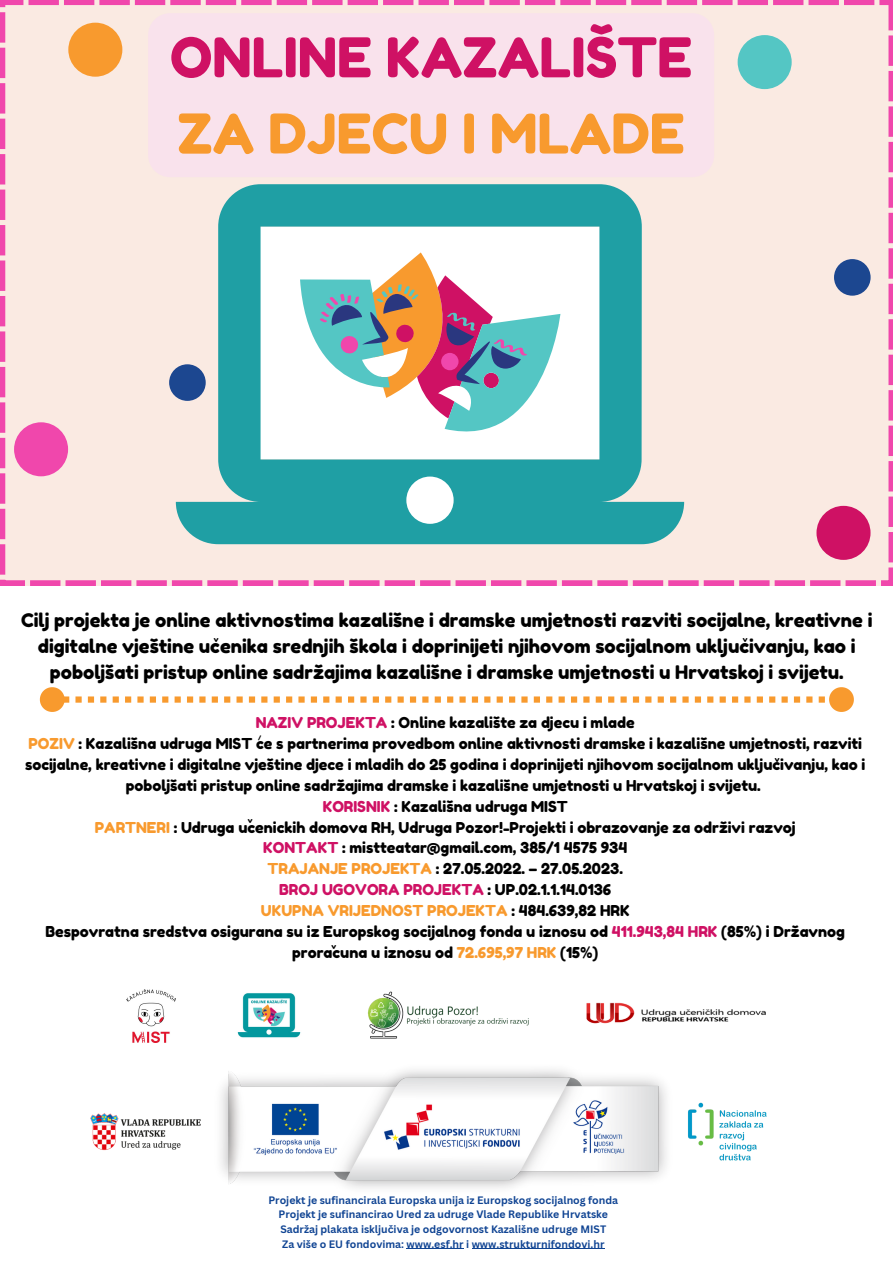
<style>
.page{position:relative;width:893px;height:1263px;background:#fff}
.page>*{position:absolute;margin:0;border:0;box-sizing:border-box;transform-origin:0 0}
.t1{font:54.6px "Fredoka One";color:#cf1164}
.t2{font:54.6px "Fredoka One";color:#f89a2e}
.t3{font:18.75px/25.9px "Fredoka One";color:#000;text-align:center}
.t4{font:15px/20.9px "Fredoka One";color:#000;text-align:center}
.t5{font:700 10.5px/14.6px "Canva Sans";color:#104493;text-align:center}
.t6{font:7.5px "Fredoka One";color:#000}
.t7{font:6px "Fredoka One";color:#000}
.s1{color:#cf1164}
.s2{color:#f89a2e}
</style>
<div class="page">
<div style="left:0;top:0;width:893px;height:585px;background:#faeae2"></div>
<svg style="left:176px;top:184px;width:508px;height:360px;fill:#1f9fa4"></svg>
<svg style="left:300px;top:252px;width:260px;height:179px"></svg>
<svg style="left:39px;top:687px;width:815px;height:25px"></svg>
<div style="left:14px;top:422px;width:54px;height:54px;background:#f047ac;border-radius:50%"></div>
<div style="left:834px;top:259px;width:36px;height:37px;background:#1c4790;border-radius:50%"></div>
<div style="left:68px;top:23px;width:54px;height:54px;background:#f89a2e;border-radius:50%"></div>
<div style="left:816px;top:506px;width:54px;height:54px;background:#cf1164;border-radius:50%"></div>
<div style="left:737px;top:35px;width:54px;height:54px;background:#54c6c4;border-radius:50%"></div>
<div style="left:169px;top:364px;width:37px;height:37px;background:#1c4790;border-radius:50%"></div>
<img style="left:220px;top:1069px;width:447px;height:180px">
<img style="left:688px;top:1103px;width:78px;height:57px">
<div style="left:406px;top:476px;width:47px;height:48px;background:#fff;border-radius:50%"></div>
<img style="left:126px;top:990px;width:49px;height:53px">
<img style="left:237px;top:993px;width:64px;height:45px">
<img style="left:367px;top:991px;width:162px;height:48px">
<img style="left:586px;top:1002px;width:180px;height:22px">
<img style="left:90px;top:1113px;width:111px;height:38px">
<div style="left:148px;top:13px;width:566px;height:164px;background:#f9e2ec"></div>
<hr style="left:406px;top:1248px;width:58px;height:1px;background:#104493">
<hr style="left:472px;top:1248px;width:132px;height:1px;background:#104493">
<h1 class="t1" style="left:170px;top:24px;width:523px">ONLINE KAZALIŠTE</h1>
<h1 class="t2" style="left:177px;top:100px;width:509px">ZA DJECU I MLADE</h1>
<p class="t3" style="left:21px;top:607px;width:853px">Cilj projekta je online aktivnostima kazališne i dramske umjetnosti razviti socijalne, kreativne i digitalne vještine ucenika srednjih škola i doprinijeti njihovom socijalnom ukljucivanju, kao i poboljšati pristup online sadržajima kazališne i dramske umjetnosti u Hrvatskoj i svijetu.</p>
<p class="t6" style="left:214px;top:635px;width:6px">v</p>
<p class="t6" style="left:743px;top:635px;width:6px">v</p>
<p class="t4" style="left:25px;top:712px;width:842px"><span class="s1">NAZIV PROJEKTA</span> : Online kazalište za djecu i mlade<br><span class="s2">POZIV</span> : Kazališna udruga MIST ce s partnerima provedbom online aktivnosti dramske i kazališne umjetnosti, razviti socijalne, kreativne i digitalne vještine djece i mladih do 25 godina i doprinijeti njihovom socijalnom ukljucivanju, kao i poboljšati pristup online sadržajima dramske i kazališne umjetnosti u Hrvatskoj i svijetu.<br><span class="s1">KORISNIK</span> : Kazališna udruga MIST<br><span class="s2">PARTNERI</span> : Udruga ucenickih domova RH, Udruga Pozor!-Projekti i obrazovanje za održivi razvoj<br><span class="s1">KONTAKT</span> : mistteatar@gmail.com, 385/1 4575 934<br><span class="s2">TRAJANJE PROJEKTA</span> : 27.05.2022. – 27.05.2023.<br><span class="s1">BROJ UGOVORA PROJEKTA</span> : UP.02.1.1.14.0136<br><span class="s2">UKUPNA VRIJEDNOST PROJEKTA</span> : 484.639,82 HRK<br>Bespovratna sredstva osigurana su iz Europskog socijalnog fonda u iznosu od <span class="s1">411.943,84 HRK</span> (85%) i Državnog proracuna u iznosu od <span class="s2">72.695,97 HRK</span> (15%)</p>
<p class="t7" style="left:258px;top:734px;width:5px">/</p>
<p class="t6" style="left:775px;top:754px;width:6px">v</p>
<p class="t6" style="left:248px;top:816px;width:6px">v</p>
<p class="t6" style="left:332px;top:941px;width:6px">v</p>
<p class="t5" style="left:268px;top:1192px;width:351px">Projekt je sufinancirala Europska unija iz Europskog socijalnog fonda Projekt je sufinancirao Ured za udruge Vlade Republike Hrvatske Sadržaj plakata isključiva je odgovornost Kazališne udruge MIST<br>Za više o EU fondovima: www.esf.hr i www.strukturnifondovi.hr</p>
</div>
